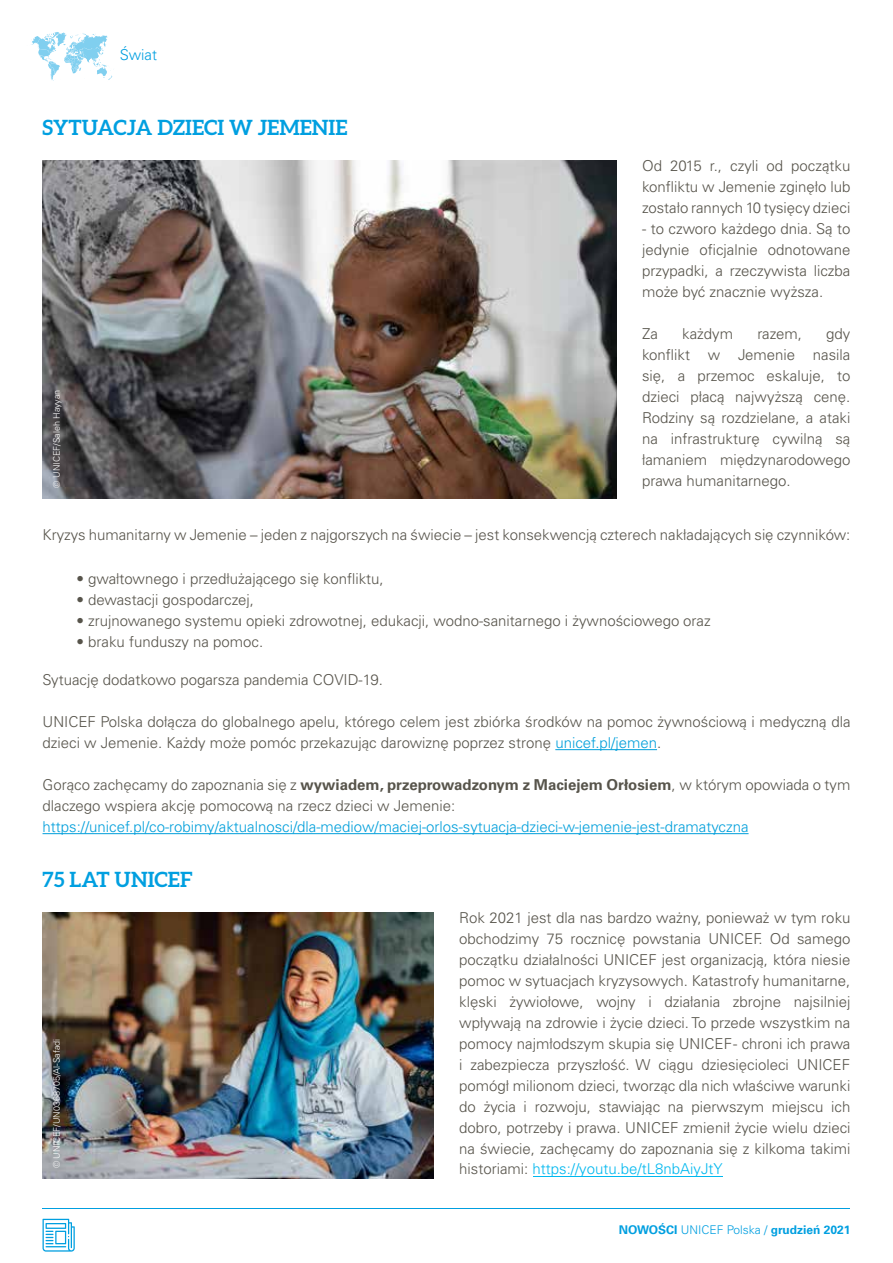
<style>
.page{position:relative;width:893px;height:1263px;background:#fff}
.page>*{position:absolute;margin:0;border:0;box-sizing:border-box;transform-origin:0 0}
.t1{font:700 21px "Aleo";color:#009fe0}
.t2{font:300 15px/21px "Univers LT Pro 45";color:#57544b;text-align:justify}
.t3{font:300 15px "Univers LT Pro 45";color:#009fdb}
.t4{font:300 15px "Univers LT Pro 45";color:#009fe0}
.t5{font:700 12px "Univers LT Pro 65";color:#009fe0}
.t6{font:300 9px "Univers LT Pro 45";color:#fff}
.s1{color:#009fdb}
.s2{font-family:"Univers LT Pro 65";font-weight:700}
.s3{color:#00b8ef}
.s4{font-family:"Univers LT Pro 45";font-weight:300}
</style>
<div class="page">
<hr style="left:43px;top:1208px;width:807px;height:1px;background:#009fe0">
<svg style="left:43px;top:1219px;width:32px;height:32px"></svg>
<hr style="left:555px;top:749px;width:102px;height:1px;background:#009fdb">
<hr style="left:43px;top:833px;width:706px;height:1px;background:#009fdb">
<svg style="left:31px;top:32px;width:82px;height:49px"></svg>
<img style="left:43px;top:160px;width:574px;height:338px">
<hr style="left:533px;top:1176px;width:189px;height:1px;background:#00b8ef">
<img style="left:43px;top:912px;width:391px;height:266px">
<p class="t4" style="left:120px;top:45px;width:39px">Świat</p>
<h1 class="t1" style="left:43px;top:115px;width:306px">SYTUACJA DZIECI W JEMENIE</h1>
<p class="t6" style="left:51px;top:487px;width:99px;rotate:-90deg">© UNICEF/Saleh Hayyan</p>
<p class="t2" style="left:642px;top:155px;width:210px">Od 2015 r., czyli od początku konfliktu w Jemenie zginęło lub zostało rannych 10 tysięcy dzieci</p>
<p class="t2" style="left:642px;top:218px;width:210px">- to czworo każdego dnia. Są to jedynie oficjalnie odnotowane przypadki, a rzeczywista liczba może być znacznie wyższa.</p>
<p class="t2" style="left:642px;top:323px;width:17px">Za</p>
<p class="t2" style="left:682px;top:323px;width:52px">każdym</p>
<p class="t2" style="left:757px;top:323px;width:46px">razem,</p>
<p class="t2" style="left:642px;top:323px;width:210px;text-indent:184px">gdy konflikt w Jemenie nasila się, a przemoc eskaluje, to dzieci płacą najwyższą cenę.<br>Rodziny są rozdzielane, a ataki na infrastrukturę cywilną są łamaniem międzynarodowego prawa humanitarnego.</p>
<p class="t2" style="left:43px;top:523px;width:809px">Kryzys humanitarny w Jemenie – jeden z najgorszych na świecie – jest konsekwencją czterech nakładających się czynników:</p>
<p class="t2" style="left:77px;top:568px;width:309px">• gwałtownego i przedłużającego się konfliktu,</p>
<p class="t2" style="left:77px;top:589px;width:179px">• dewastacji gospodarczej,</p>
<p class="t2" style="left:77px;top:610px;width:636px">• zrujnowanego systemu opieki zdrowotnej, edukacji, wodno-sanitarnego i żywnościowego oraz</p>
<p class="t2" style="left:77px;top:631px;width:188px">• braku funduszy na pomoc.</p>
<p class="t2" style="left:43px;top:669px;width:342px">Sytuację dodatkowo pogarsza pandemia COVID-19.</p>
<p class="t2" style="left:43px;top:711px;width:809px">UNICEF Polska dołącza do globalnego apelu, którego celem jest zbiórka środków na pomoc żywnościową i medyczną dla dzieci w Jemenie. Każdy może pomóc przekazując darowiznę poprzez stronę <span class="s1">unicef.pl/jemen</span>.</p>
<p class="t2" style="left:43px;top:774px;width:809px">Gorąco zachęcamy do zapoznania się z <span class="s2">wywiadem, przeprowadzonym z Maciejem Orłosiem</span>, w którym opowiada o tym dlaczego wspiera akcję pomocową na rzecz dzieci w Jemenie:</p>
<p class="t3" style="left:43px;top:817px;width:707px">https://unicef.pl/co-robimy/aktualnosci/dla-mediow/maciej-orlos-sytuacja-dzieci-w-jemenie-jest-dramatyczna</p>
<h1 class="t1" style="left:43px;top:867px;width:151px">75 LAT UNICEF</h1>
<p class="t6" style="left:51px;top:1168px;width:131px;rotate:-90deg">© UNICEF/UN0368705/Al-Safadi</p>
<p class="t2" style="left:459px;top:907px;width:393px">Rok 2021 jest dla nas bardzo ważny, ponieważ w tym roku obchodzimy 75 rocznicę powstania UNICEF. Od samego początku działalności UNICEF jest organizacją, która niesie pomoc w sytuacjach kryzysowych. Katastrofy humanitarne, klęski żywiołowe, wojny i działania zbrojne najsilniej wpływają na zdrowie i życie dzieci. To przede wszystkim na pomocy najmłodszym skupia się UNICEF - chroni ich prawa i zabezpiecza przyszłość. W ciągu dziesięcioleci UNICEF pomógł milionom dzieci, tworząc dla nich właściwe warunki do życia i rozwoju, stawiając na pierwszym miejscu ich dobro, potrzeby i prawa. UNICEF zmienił życie wielu dzieci na świecie, zachęcamy do zapoznania się z kilkoma takimi historiami: <span class="s3">https://youtu.be/tL8nbAiyJtY</span></p>
<p class="t5" style="left:619px;top:1221px;width:233px">NOWOŚCI <span class="s4">UNICEF Polska /</span> grudzień 2021</p>
</div>
